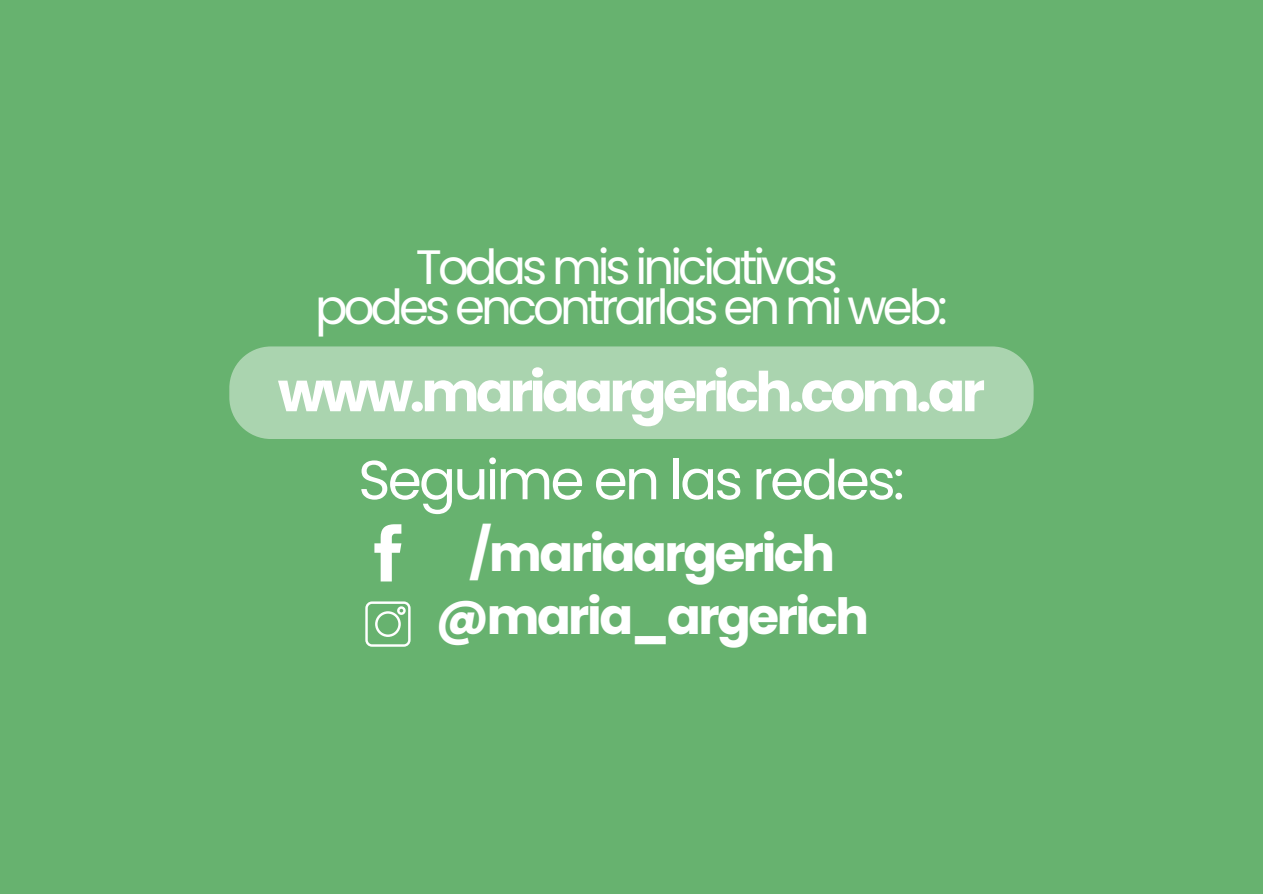
<style>
.page{position:relative;width:1263px;height:894px;background:#fff}
.page>*{position:absolute;margin:0;border:0;box-sizing:border-box;transform-origin:0 0}
.t1{font:700 54.9px "Poppins";letter-spacing:-.065em;color:#fff}
.t2{font:54.9px "Poppins";letter-spacing:-.05em;color:#fff}
.t3{font:700 49.8px/63.4px "Poppins";letter-spacing:-.05em;color:#fff;text-align:center}
.t4{font:48.15px "Poppins";letter-spacing:-.085em;color:#fff}
</style>
<div class="page">
<div style="left:0;top:0;width:1263px;height:893px;background:#67b26f"></div>
<svg style="left:365px;top:601px;width:45px;height:45px"></svg>
<svg style="left:374px;top:524px;width:27px;height:57px"></svg>
<div style="left:229px;top:346px;width:805px;height:93px;background:#aad4af;border-radius:42px"></div>
<h2 class="t4" style="left:416px;top:233px;width:424px">Todas mis iniciativas</h2>
<h1 class="t4" style="left:315px;top:274px;width:634px">podes encontrarlas en mi web:</h1>
<h1 class="t1" style="left:278px;top:353px;width:709px">www.mariaargerich.com.ar</h1>
<p class="t2" style="left:358px;top:441px;width:548px">Seguime en las redes:</p>
<p class="t3" style="left:435px;top:521px;width:435px">/mariaargerich @maria_argerich</p>
</div>
